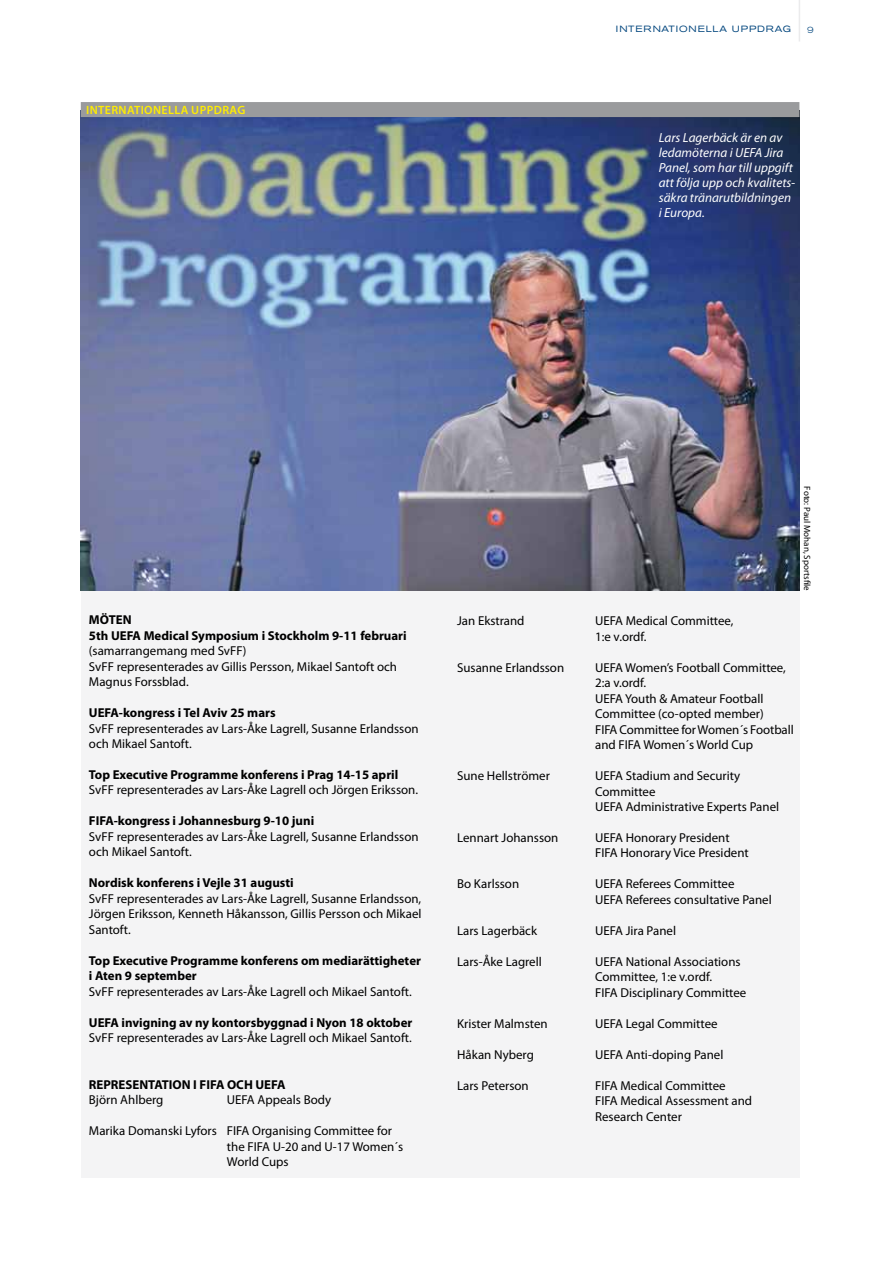
<style>
.page{position:relative;width:893px;height:1263px;background:#fff}
.page>*{position:absolute;margin:0;border:0;box-sizing:border-box;transform-origin:0 0}
.t1{font:italic 13.2px/15px "Myriad Pro";color:#fff}
.t2{font:12.9px/15.5px "Myriad Pro";color:#000}
.t3{font:700 12.9px/15.5px "Myriad Pro";color:#000}
.t4{font:600 12px "Myriad Pro";letter-spacing:.03em;color:#ffed00}
.t5{font:9px "Myriad Pro";color:#000}
.t6{font:expanded 9px "Akzidenz Grotesk BE";letter-spacing:.095em;color:#00457d}
.t7{font:300 expanded 9px "Akzidenz Grotesk BE";color:#00457d}
</style>
<div class="page">
<hr style="left:799px;top:0;width:1px;height:41px;background:#ebebec">
<div style="left:81px;top:110px;width:718px;height:1068px;background:#f4f4f5"></div>
<img style="left:81px;top:110px;width:718px;height:480px">
<div style="left:88px;top:102px;width:704px;height:15px;background:#9a9b9d"></div>
<p class="t4" style="left:86px;top:102px;width:12px">INTERNATIONELLA</p>
<p class="t4" style="left:191px;top:102px;width:31px">UPPDRAG</p>
<p class="t6" style="left:616px;top:24px;width:177px">INTERNATIONELLA UPPDRAG</p>
<p class="t7" style="left:807px;top:24px;width:8px">9</p>
<p class="t1" style="left:659px;top:130px;width:138px">Lars Lagerbäck är en av ledamöterna i UEFA Jira<br>Panel, som har till uppgift att följa upp och kvalitets&shy;säkra tränarutbildningen i Europa.</p>
<p class="t3" style="left:89px;top:612px;width:319px">MÖTEN<br>5th UEFA Medical Symposium i Stockholm 9-11 februari</p>
<p class="t2" style="left:89px;top:643px;width:310px">(samarrangemang med SvFF)<br>SvFF representerades av Gillis Persson, Mikael Santoft och<br>Magnus Forssblad.</p>
<p class="t3" style="left:89px;top:704px;width:188px">UEFA-kongress i Tel Aviv 25 mars</p>
<p class="t2" style="left:89px;top:720px;width:331px">SvFF representerades av Lars-Åke Lagrell, Susanne Erlandsson och Mikael Santoft.</p>
<p class="t3" style="left:89px;top:766px;width:311px">Top Executive Programme konferens i Prag 14-15 april</p>
<p class="t2" style="left:89px;top:782px;width:331px">SvFF representerades av Lars-Åke Lagrell och Jörgen Eriksson.</p>
<p class="t3" style="left:89px;top:813px;width:227px">FIFA-kongress i Johannesburg 9-10 juni</p>
<p class="t2" style="left:89px;top:829px;width:331px">SvFF representerades av Lars-Åke Lagrell, Susanne Erlandsson och Mikael Santoft.</p>
<p class="t3" style="left:89px;top:875px;width:206px">Nordisk konferens i Vejle 31 augusti</p>
<p class="t2" style="left:89px;top:890px;width:334px;text-align:justify">SvFF representerades av Lars-Åke Lagrell, Susanne Erlandsson, Jörgen Eriksson, Kenneth Håkansson, Gillis Persson och Mikael Santoft.</p>
<p class="t3" style="left:89px;top:952px;width:334px">Top Executive Programme konferens om mediarättigheter i Aten 9 september</p>
<p class="t2" style="left:89px;top:983px;width:324px">SvFF representerades av Lars-Åke Lagrell och Mikael Santoft.</p>
<p class="t3" style="left:89px;top:1014px;width:325px">UEFA invigning av ny kontorsbyggnad i Nyon 18 oktober</p>
<p class="t2" style="left:89px;top:1030px;width:324px">SvFF representerades av Lars-Åke Lagrell och Mikael Santoft.</p>
<p class="t3" style="left:89px;top:1076px;width:198px">REPRESENTATION I FIFA OCH UEFA</p>
<p class="t2" style="left:89px;top:1092px;width:76px">Björn Ahlberg</p>
<p class="t2" style="left:227px;top:1092px;width:106px">UEFA Appeals Body</p>
<p class="t2" style="left:227px;top:1123px;width:178px;text-indent:-138px">Marika Domanski Lyfors FIFA Organising Committee for the FIFA U-20 and U-17 Women´s<br>World Cups</p>
<p class="t5" style="left:813px;top:486px;width:106px;rotate:90deg">Foto: Paul Mohan, Sportsfile</p>
<p class="t2" style="left:457px;top:613px;width:69px">Jan Ekstrand</p>
<p class="t2" style="left:595px;top:613px;width:140px">UEFA Medical Committee,<br>1:e v.ordf.</p>
<p class="t2" style="left:457px;top:659px;width:109px">Susanne Erlandsson</p>
<p class="t2" style="left:595px;top:659px;width:200px">UEFA Women’s Football Committee,<br>2:a v.ordf.<br>UEFA Youth &amp; Amateur Football<br>Committee (co-opted member)<br>FIFA Committee for Women´s Football and FIFA Women´s World Cup</p>
<p class="t2" style="left:457px;top:768px;width:94px">Sune Hellströmer</p>
<p class="t2" style="left:595px;top:768px;width:186px">UEFA Stadium and Security<br>Committee<br>UEFA Administrative Experts Panel</p>
<p class="t2" style="left:457px;top:830px;width:103px">Lennart Johansson</p>
<p class="t2" style="left:595px;top:830px;width:155px">UEFA Honorary President<br>FIFA Honorary Vice President</p>
<p class="t2" style="left:457px;top:876px;width:64px">Bo Karlsson</p>
<p class="t2" style="left:595px;top:876px;width:178px">UEFA Referees Committee<br>UEFA Referees consultative Panel</p>
<p class="t2" style="left:457px;top:922px;width:82px">Lars Lagerbäck</p>
<p class="t2" style="left:595px;top:922px;width:82px">UEFA Jira Panel</p>
<p class="t2" style="left:457px;top:953px;width:86px">Lars-Åke Lagrell</p>
<p class="t2" style="left:595px;top:953px;width:153px">UEFA National Associations<br>Committee, 1:e v.ordf.<br>FIFA Disciplinary Committee</p>
<p class="t2" style="left:457px;top:1015px;width:92px">Krister Malmsten</p>
<p class="t2" style="left:595px;top:1015px;width:124px">UEFA Legal Committee</p>
<p class="t2" style="left:457px;top:1046px;width:78px">Håkan Nyberg</p>
<p class="t2" style="left:595px;top:1046px;width:130px">UEFA Anti-doping Panel</p>
<p class="t2" style="left:457px;top:1077px;width:73px">Lars Peterson</p>
<p class="t2" style="left:595px;top:1077px;width:158px">FIFA Medical Committee<br>FIFA Medical Assessment and<br>Research Center</p>
</div>
